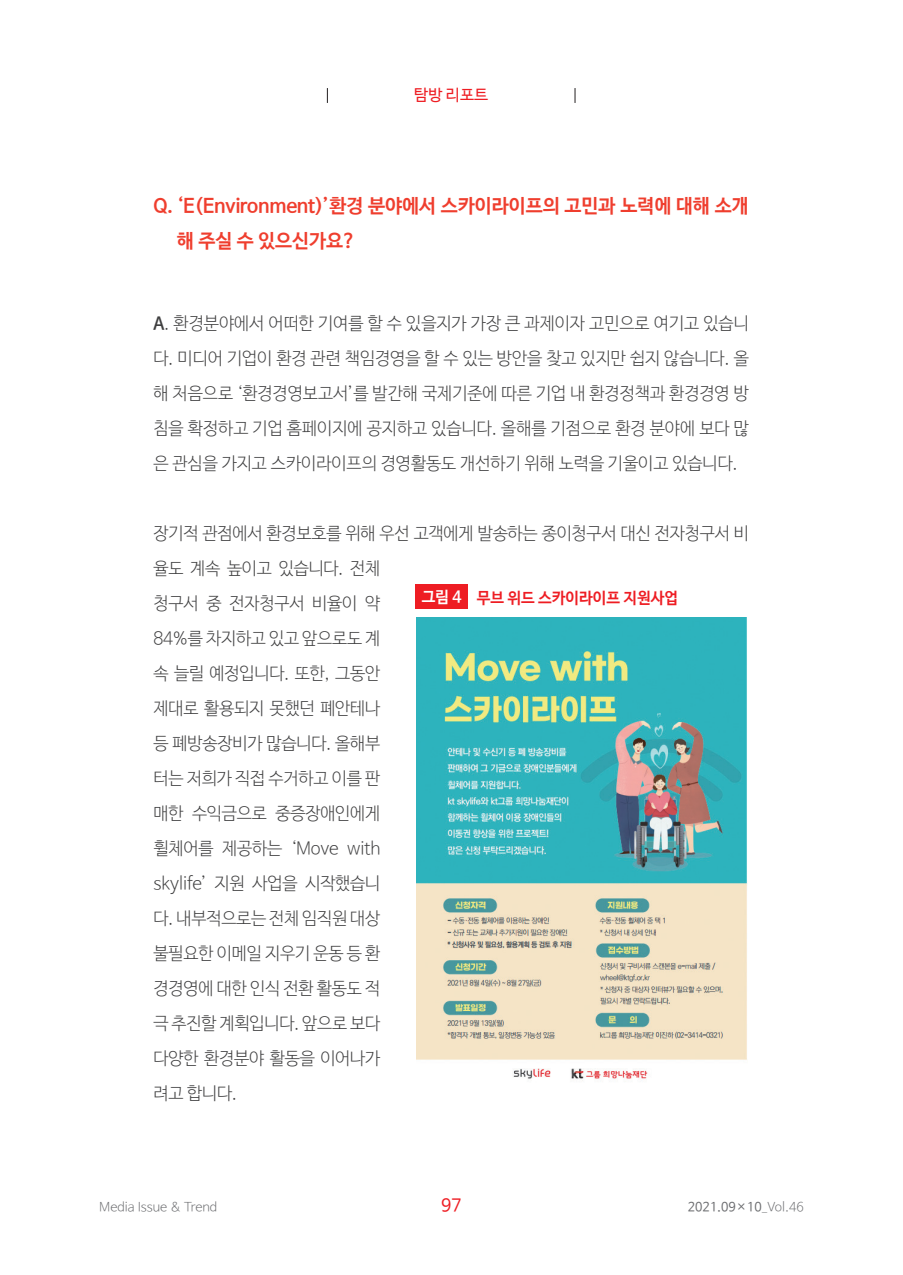
<style>
.page{position:relative;width:903px;height:1275px;background:#fff}
.page>*{position:absolute;margin:0;border:0;box-sizing:border-box;transform-origin:0 0}
.t1{font:700 19.25px/35px "Nanum Barun Gothic";color:#ef3e2e}
.t2{font:300 17.5px/35px "Nanum Barun Gothic";letter-spacing:-.01em;color:#3e3e3f;text-align:justify}
.t3{font:17.5px "Nanum Barun Gothic";color:#ee1d23}
.t4{font:700 15.75px "Nanum Barun Gothic";color:#ee1d23}
.t5{font:15.75px "Nanum Barun Gothic";color:#ee1d23}
.t6{font:12.6px "Nanum Barun Gothic";color:#6c6d70}
.t7{font:300 12.6px "Nanum Barun Gothic";color:#6c6d70}
.s1{font-weight:700}
.s2{color:#fff}
.s3{font-weight:300}
</style>
<div class="page">
<svg style="left:327px;top:88px;width:1px;height:15px"></svg>
<svg style="left:575px;top:88px;width:1px;height:15px"></svg>
<div style="left:415px;top:584px;width:53px;height:25px;background:#ee1d23"></div>
<img style="left:417px;top:617px;width:330px;height:464px">
<p class="t5" style="left:414px;top:87px;width:75px">탐방 리포트</p>
<p class="t1" style="left:177px;top:189px;width:573px;text-indent:-24px">Q. ‘E(Environment)’환경 분야에서 스카이라이프의 고민과 노력에 대해 소개 해 주실 수 있으신가요?</p>
<p class="t2" style="left:153px;top:307px;width:597px"><span class="s1">A</span>. 환경분야에서 어떠한 기여를 할 수 있을지가 가장 큰 과제이자 고민으로 여기고 있습니 다. 미디어 기업이 환경 관련 책임경영을 할 수 있는 방안을 찾고 있지만 쉽지 않습니다. 올 해 처음으로 ‘환경경영보고서’를 발간해 국제기준에 따른 기업 내 환경정책과 환경경영 방 침을 확정하고 기업 홈페이지에 공지하고 있습니다. 올해를 기점으로 환경 분야에 보다 많 은 관심을 가지고 스카이라이프의 경영활동도 개선하기 위해 노력을 기울이고 있습니다.</p>
<p class="t2" style="left:153px;top:517px;width:597px;text-align:left">장기적 관점에서 환경보호를 위해 우선 고객에게 발송하는 종이청구서 대신 전자청구서 비 율도 계속 높이고 있습니다. 전체<br>청구서 중 전자청구서 비율이 약<br>84%를 차지하고 있고 앞으로도 계<br>속 늘릴 예정입니다. 또한, 그동안<br>제대로 활용되지 못했던 폐안테나<br>등 폐방송장비가 많습니다. 올해부<br>터는 저희가 직접 수거하고 이를 판<br>매한 수익금으로 중증장애인에게<br>휠체어를 제공하는 ‘Move with<br>skylife’ 지원 사업을 시작했습니<br>다. 내부적으로는 전체 임직원 대상<br>불필요한 이메일 지우기 운동 등 환<br>경경영에 대한 인식 전환 활동도 적<br>극 추진할 계획입니다. 앞으로 보다<br>다양한 환경분야 활동을 이어나가<br>려고 합니다.</p>
<p class="t4" style="left:422px;top:590px;width:258px"><span class="s2">그림 4</span> 무브 위드 스카이라이프 지원사업</p>
<p class="t7" style="left:99px;top:1200px;width:120px">Media Issue &amp; Trend</p>
<p class="t3" style="left:441px;top:1196px;width:22px">97</p>
<p class="t6" style="left:688px;top:1200px;width:117px">2021.09×10<span class="s3">_Vol.46</span></p>
</div>
